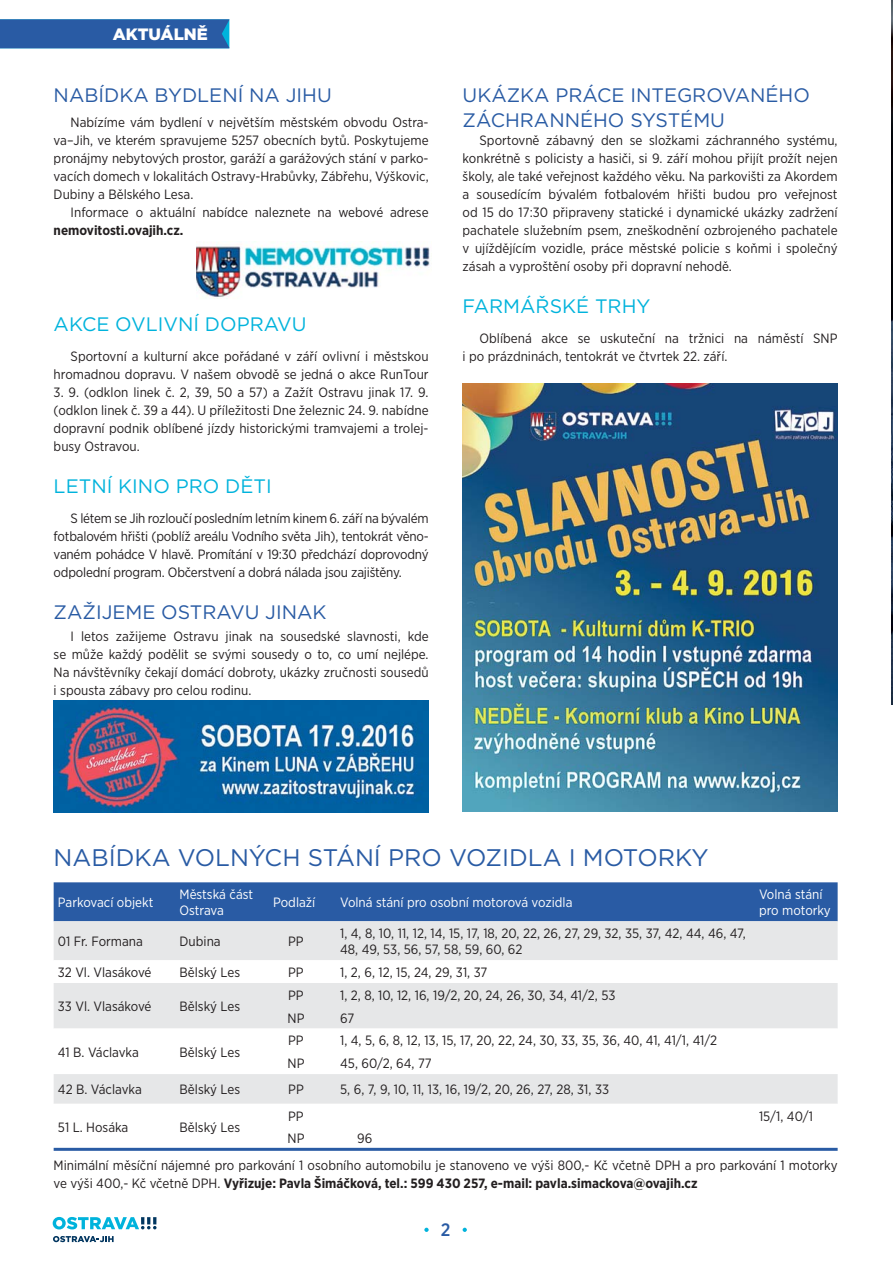
<style>
.page{position:relative;width:893px;height:1263px;background:#fff}
.page>*{position:absolute;margin:0;border:0;box-sizing:border-box;transform-origin:0 0}
.t1{font:24px "Gotham";color:#295ba4}
.t2{font:19.5px/24.9px "Gotham";color:#295ba4}
.t3{font:19.5px "Gotham";color:#00b3dc}
.t4{font:500 18px "Gotham Narrow";color:#295ba4}
.t5{font:900 16.5px "Gotham";color:#fff}
.t6{font:13.5px/18px "Gotham Narrow";color:#231f20;text-align:justify}
.t7{font:13.5px/16.2px "Gotham Narrow";color:#fff}
.t8{font:700 13.5px "Gotham Narrow";color:#231f20}
.s1{font-weight:700}
</style>
<div class="page">
<div style="left:54px;top:882px;width:783px;height:39px;background:#295ba4"></div>
<div style="left:54px;top:921px;width:783px;height:39px;background:#e6e7e8"></div>
<svg style="left:54px;top:983px;width:783px;height:165px"></svg>
<hr style="left:54px;top:1148px;width:783px;height:3px;background:#295ba4">
<img style="left:892px;top:0;width:1px;height:704px">
<img style="left:463px;top:384px;width:374px;height:427px">
<img style="left:54px;top:700px;width:375px;height:113px">
<img style="left:196px;top:241px;width:234px;height:58px">
<div style="left:1px;top:19px;width:228px;height:29px;background:#295ba4"></div>
<svg style="left:53px;top:1217px;width:104px;height:13px"></svg>
<svg style="left:53px;top:1236px;width:61px;height:6px"></svg>
<svg style="left:424px;top:1228px;width:5px;height:4px"></svg>
<svg style="left:463px;top:1228px;width:4px;height:4px"></svg>
<p class="t5" style="left:113px;top:28px;width:97px">AKTUÁLNĚ</p>
<p class="t5" style="left:105px;top:28px;width:101px">AKTUALITY</p>
<h2 class="t2" style="left:54px;top:85px;width:280px">NABÍDKA BYDLENÍ NA JIHU</h2>
<p class="t6" style="left:54px;top:114px;width:376px;text-indent:17px">Nabízíme vám bydlení v největším městském obvodu Ostra&shy;va–Jih, ve kterém spravujeme 5257 obecních bytů. Poskytujeme pronájmy nebytových prostor, garáží a garážových stání v parko&shy;vacích domech v lokalitách Ostravy-Hrabůvky, Zábřehu, Výškovic, Dubiny a Bělského Lesa.</p>
<p class="t6" style="left:71px;top:204px;width:359px">Informace o aktuální nabídce naleznete na webové adrese</p>
<p class="t8" style="left:54px;top:226px;width:131px">nemovitosti.ovajih.cz.</p>
<h2 class="t3" style="left:54px;top:318px;width:254px">AKCE OVLIVNÍ DOPRAVU</h2>
<p class="t6" style="left:54px;top:348px;width:376px;text-align:right">Sportovní a kulturní akce pořádané v září ovlivní i městskou hromadnou dopravu. V našem obvodě se jedná o akce RunTour</p>
<p class="t6" style="left:54px;top:384px;width:376px">3. 9. (odklon linek č. 2, 39, 50 a 57) a Zažít Ostravu jinak 17. 9. (odklon linek č. 39 a 44). U příležitosti Dne železnic 24. 9. nabídne dopravní podnik oblíbené jízdy historickými tramvajemi a trolej&shy;busy Ostravou.</p>
<h2 class="t3" style="left:54px;top:479px;width:220px">LETNÍ KINO PRO DĚTI</h2>
<p class="t6" style="left:54px;top:510px;width:377px;text-indent:17px">S létem se Jih rozloučí posledním letním kinem 6. září na bývalém fotbalovém hřišti (poblíž areálu Vodního světa Jih), tentokrát věno&shy;vaném pohádce V hlavě. Promítání v 19:30 předchází doprovodný odpolední program. Občerstvení a dobrá nálada jsou zajištěny.</p>
<h2 class="t2" style="left:54px;top:602px;width:274px">ZAŽIJEME OSTRAVU JINAK</h2>
<p class="t6" style="left:54px;top:628px;width:376px;text-indent:17px">I letos zažijeme Ostravu jinak na sousedské slavnosti, kde se může každý podělit se svými sousedy o to, co umí nejlépe.<br>Na návštěvníky čekají domácí dobroty, ukázky zručnosti sousedů i spousta zábavy pro celou rodinu.</p>
<h2 class="t2" style="left:463px;top:85px;width:349px">UKÁZKA PRÁCE INTEGROVANÉHO<br>ZÁCHRANNÉHO SYSTÉMU</h2>
<p class="t6" style="left:463px;top:132px;width:376px;text-indent:17px">Sportovně zábavný den se složkami záchranného systému, konkrétně s policisty a hasiči, si 9. září mohou přijít prožít nejen školy, ale také veřejnost každého věku. Na parkovišti za Akordem a sousedícím bývalém fotbalovém hřišti budou pro veřejnost od 15 do 17:30 připraveny statické i dynamické ukázky zadržení pachatele služebním psem, zneškodnění ozbrojeného pachatele v ujíždějícím vozidle, práce městské policie s koňmi i společný zásah a vyproštění osoby při dopravní nehodě.</p>
<h2 class="t3" style="left:463px;top:300px;width:189px">FARMÁŘSKÉ TRHY</h2>
<p class="t6" style="left:463px;top:330px;width:376px;text-indent:17px">Oblíbená akce se uskuteční na tržnici na náměstí SNP i po prázdninách, tentokrát ve čtvrtek 22. září.</p>
<h1 class="t1" style="left:54px;top:849px;width:656px">NABÍDKA VOLNÝCH STÁNÍ PRO VOZIDLA I MOTORKY</h1>
<p class="t7" style="left:58px;top:895px;width:97px">Parkovací objekt</p>
<p class="t7" style="left:180px;top:887px;width:75px">Městská část<br>Ostrava</p>
<p class="t7" style="left:273px;top:895px;width:44px">Podlaží</p>
<p class="t7" style="left:340px;top:895px;width:234px">Volná stání pro osobní motorová vozidla</p>
<p class="t7" style="left:759px;top:887px;width:73px">Volná stání pro motorky</p>
<p class="t6" style="left:58px;top:933px;width:86px">01 Fr. Formana</p>
<p class="t6" style="left:180px;top:933px;width:43px">Dubina</p>
<p class="t6" style="left:288px;top:933px;width:17px">PP</p>
<p class="t6" style="left:340px;top:926px;width:407px;line-height:16.2px">1, 4, 8, 10, 11, 12, 14, 15, 17, 18, 20, 22, 26, 27, 29, 32, 35, 37, 42, 44, 46, 47,<br>48, 49, 53, 56, 57, 58, 59, 60, 62</p>
<p class="t6" style="left:58px;top:964px;width:95px">32 Vl. Vlasákové</p>
<p class="t6" style="left:180px;top:964px;width:62px">Bělský Les</p>
<p class="t6" style="left:288px;top:964px;width:17px">PP</p>
<p class="t6" style="left:340px;top:964px;width:149px">1, 2, 6, 12, 15, 24, 29, 31, 37</p>
<p class="t6" style="left:58px;top:998px;width:95px">33 Vl. Vlasákové</p>
<p class="t6" style="left:180px;top:998px;width:62px">Bělský Les</p>
<p class="t6" style="left:288px;top:987px;width:17px">PP</p>
<p class="t6" style="left:340px;top:987px;width:277px">1, 2, 8, 10, 12, 16, 19/2, 20, 24, 26, 30, 34, 41/2, 53</p>
<p class="t6" style="left:287px;top:1009px;width:18px">NP</p>
<p class="t6" style="left:340px;top:1009px;width:16px">67</p>
<p class="t6" style="left:58px;top:1044px;width:83px">41 B. Václavka</p>
<p class="t6" style="left:180px;top:1044px;width:62px">Bělský Les</p>
<p class="t6" style="left:288px;top:1032px;width:17px">PP</p>
<p class="t6" style="left:340px;top:1032px;width:379px">1, 4, 5, 6, 8, 12, 13, 15, 17, 20, 22, 24, 30, 33, 35, 36, 40, 41, 41/1, 41/2</p>
<p class="t6" style="left:287px;top:1055px;width:18px">NP</p>
<p class="t6" style="left:340px;top:1055px;width:93px">45, 60/2, 64, 77</p>
<p class="t6" style="left:58px;top:1081px;width:86px">42 B. Václavka</p>
<p class="t6" style="left:180px;top:1081px;width:62px">Bělský Les</p>
<p class="t6" style="left:288px;top:1081px;width:17px">PP</p>
<p class="t6" style="left:340px;top:1081px;width:270px">5, 6, 7, 9, 10, 11, 13, 16, 19/2, 20, 26, 27, 28, 31, 33</p>
<p class="t6" style="left:58px;top:1119px;width:72px">51 L. Hosáka</p>
<p class="t6" style="left:180px;top:1119px;width:62px">Bělský Les</p>
<p class="t6" style="left:288px;top:1107px;width:17px">PP</p>
<p class="t6" style="left:759px;top:1107px;width:55px">15/1, 40/1</p>
<p class="t6" style="left:287px;top:1130px;width:18px">NP</p>
<p class="t6" style="left:357px;top:1130px;width:17px">96</p>
<p class="t6" style="left:54px;top:1157px;width:785px">Minimální měsíční nájemné pro parkování 1 osobního automobilu je stanoveno ve výši 800,- Kč včetně DPH a pro parkování 1 motorky ve výši 400,- Kč včetně DPH. <span class="s1">Vyřizuje: Pavla Šimáčková, tel.: 599 430 257, e-mail: pavla.simackova@ovajih.cz</span></p>
<h3 class="t4" style="left:441px;top:1223px;width:11px">2</h3>
</div>
